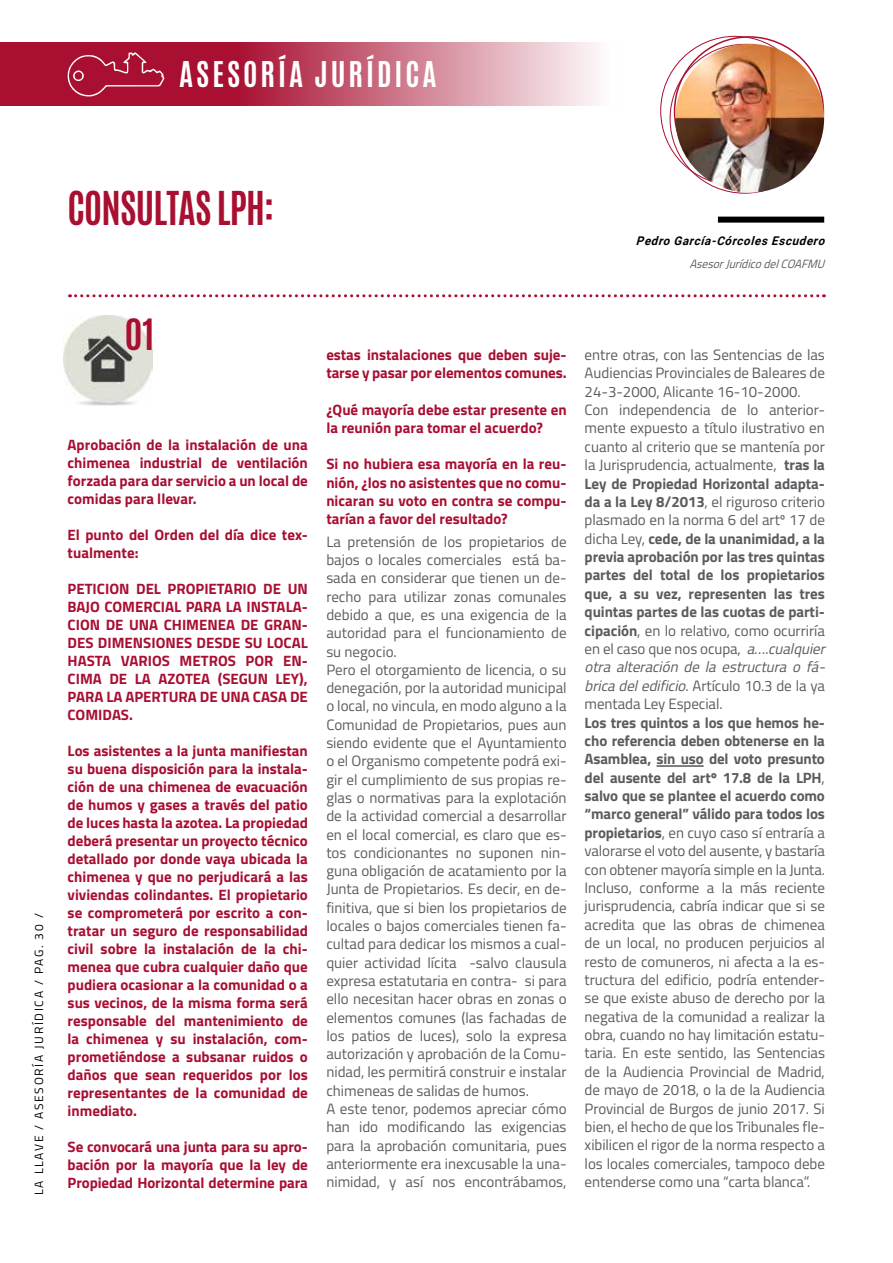
<style>
.page{position:relative;width:893px;height:1263px;background:#fff}
.page>*{position:absolute;margin:0;border:0;box-sizing:border-box;transform-origin:0 0}
.t1{font:700 39px "Antonio";letter-spacing:-.02em;color:#a80f31;scale:.95 1}
.t2{font:700 36px "Antonio";color:#a80f31}
.t3{font:700 29.7px "Antonio";letter-spacing:.1em;color:#fff}
.t4{font:15px/18.5px "Titillium";color:#5c5b5f}
.t5{font:700 15px/18px "Titillium";color:#a80f32;text-align:justify}
.t6{font:12px "Titillium";letter-spacing:.14em;color:#000}
.t7{font:italic 700 12px "Roboto";color:#000;scale:.96 1}
.t8{font:italic 12px "Titillium";color:#5c5b5f;scale:.96 1}
.s1{font-weight:700}
.s2{font-style:italic}
</style>
<div class="page">
<svg style="left:70px;top:294px;width:754px;height:3px"></svg>
<div style="left:718px;top:217px;width:106px;height:6px;background:#000"></div>
<img style="left:675px;top:44px;width:149px;height:149px;border-radius:74px">
<hr style="left:656px;top:766px;width:48px;height:1px;background:#000">
<img style="left:64px;top:315px;width:88px;height:91px">
<svg style="left:0;top:43px;width:597px;height:63px;background:#c45e74"></svg>
<svg style="left:67px;top:52px;width:97px;height:45px;background:#b02746"></svg>
<h3 class="t3" style="left:179px;top:52px;width:259px">ASESORÍA JURÍDICA</h3>
<p class="t6" style="left:30px;top:1195px;width:283px;rotate:-90deg">LA LLAVE / ASESORÍA JURÍDICA / PAG. 30 /</p>
<h1 class="t1" style="left:68px;top:179px;width:219px">CONSULTAS LPH:</h1>
<p class="t7" style="left:636px;top:233px;width:202px">Pedro García-CórcolesEscudero</p>
<p class="t8" style="left:689px;top:255px;width:147px">AsesorJurídicodelCOAFMU</p>
<h2 class="t2" style="left:125px;top:307px;width:31px">01</h2>
<p class="t5" style="left:68px;top:435px;width:242px">Aprobación de la instalación de una chimenea industrial de ventilación forzada para dar servicio a un local de comidas para llevar.</p>
<p class="t5" style="left:68px;top:525px;width:242px">El punto del Orden del día dice tex&shy;tualmente:</p>
<p class="t5" style="left:68px;top:579px;width:242px">PETICION DEL PROPIETARIO DE UN BAJO COMERCIAL PARA LA INSTALA-CION DE UNA CHIMENEA DE GRAN-DES DIMENSIONES DESDE SU LOCAL HASTA VARIOS METROS POR EN-CIMA DE LA AZOTEA (SEGUN LEY), PARA LA APERTURA DE UNA CASA DE COMIDAS.</p>
<p class="t5" style="left:68px;top:741px;width:242px">Los asistentes a la junta manifiestan su buena disposición para la instala&shy;ción de una chimenea de evacuación de humos y gases a través del patio de luces hasta la azotea. La propiedad deberá presentar un proyecto técnico detallado por donde vaya ubicada la chimenea y que no perjudicará a las viviendas colindantes. El propietario se comprometerá por escrito a con&shy;tratar un seguro de responsabilidad civil sobre la instalación de la chi&shy;menea que cubra cualquier daño que pudiera ocasionar a la comunidad o a sus vecinos, de la misma forma será responsable del mantenimiento de la chimenea y su instalación, com&shy;prometiéndose a subsanar ruidos o daños que sean requeridos por los representantes de la comunidad de inmediato.</p>
<p class="t5" style="left:68px;top:1137px;width:242px">Se convocará una junta para su apro&shy;bación por la mayoría que la ley de Propiedad Horizontal determine para</p>
<p class="t5" style="left:326px;top:345px;width:242px">estas instalaciones que deben suje&shy;tarse y pasar por elementos comunes.</p>
<p class="t5" style="left:326px;top:399px;width:242px">¿Qué mayoría debe estar presente en la reunión para tomar el acuerdo?</p>
<p class="t5" style="left:326px;top:454px;width:242px">Si no hubiera esa mayoría en la reu&shy;nión, ¿los no asistentes que no comu&shy;nicaran su voto en contra se compu&shy;tarían a favor del resultado?</p>
<p class="t4" style="left:326px;top:532px;width:242px">La pretensión de los propietarios de bajos o locales comerciales está ba&shy;sada en considerar que tienen un de&shy;recho para utilizar zonas comunales debido a que, es una exigencia de la autoridad para el funcionamiento de su negocio.<br>Pero el otorgamiento de licencia, o su denegación, por la autoridad municipal o local, no vincula, en modo alguno a la Comunidad de Propietarios, pues aun siendo evidente que el Ayuntamiento o el Organismo competente podrá exi&shy;gir el cumplimiento de sus propias re&shy;glas o normativas para la explotación de la actividad comercial a desarrollar en el local comercial, es claro que es&shy;tos condicionantes no suponen nin&shy;guna obligación de acatamiento por la Junta de Propietarios. Es decir, en de&shy;finitiva, que si bien los propietarios de locales o bajos comerciales tienen fa&shy;cultad para dedicar los mismos a cual&shy;quier actividad lícita -salvo clausula expresa estatutaria en contra- si para ello necesitan hacer obras en zonas o elementos comunes (las fachadas de los patios de luces), solo la expresa autorización y aprobación de la Comu&shy;nidad, les permitirá construir e instalar chimeneas de salidas de humos.<br>A este tenor, podemos apreciar cómo han ido modificando las exigencias para la aprobación comunitaria, pues anteriormente era inexcusable la una&shy;nimidad, y así nos encontrábamos,</p>
<p class="t4" style="left:585px;top:345px;width:246px">entre otras, con las Sentencias de las Audiencias Provinciales de Baleares de 24-3-2000, Alicante 16-10-2000.<br>Con independencia de lo anterior&shy;mente expuesto a título ilustrativo en cuanto al criterio que se mantenía por la Jurisprudencia, actualmente, <span class="s1">tras la Ley de Propiedad Horizontal adapta&shy;da a la Ley 8/2013</span>, el riguroso criterio plasmado en la norma 6 del artº 17 de dicha Ley, <span class="s1">cede, de la unanimidad, a la previa aprobación por las tres quintas partes del total de los propietarios que, a su vez, representen las tres quintas partes de las cuotas de parti&shy;cipación</span>, en lo relativo, como ocurriría en el caso que nos ocupa, <span class="s2">a….cualquier otra alteración de la estructura o fá&shy;bricadeledificio</span>. A r t íc u l o 1 0 . 3 d e l a y a mentada Ley Especial.</p>
<p class="t4" style="left:585px;top:712px;width:242px;text-align:justify"><span class="s1">Los tres quintos a los que hemos he&shy;cho referencia deben obtenerse en la Asamblea, sin uso del voto presunto del ausente del artº 17.8 de la LPH</span>, <span class="s1">salvo que se plantee el acuerdo como “marco general” válido para todos los propietarios</span>, en cuyo caso sí entraría a valorarse el voto del ausente, y bastaría con obtener mayoría simple en la Junta.<br>Incluso, conforme a la más reciente jurisprudencia, cabría indicar que si se acredita que las obras de chimenea de un local, no producen perjuicios al resto de comuneros, ni afecta a la es&shy;tructura del edificio, podría entender&shy;se que existe abuso de derecho por la negativa de la comunidad a realizar la obra, cuando no hay limitación estatu&shy;taria. En este sentido, las Sentencias de la Audiencia Provincial de Madrid, de mayo de 2018, o la de la Audiencia Provincial de Burgos de junio 2017. Si bien, el hecho de que los Tribunales fle&shy;xibilicen el rigor de la norma respecto a los locales comerciales, tampoco debe entenderse como una “carta blanca”.</p>
</div>
